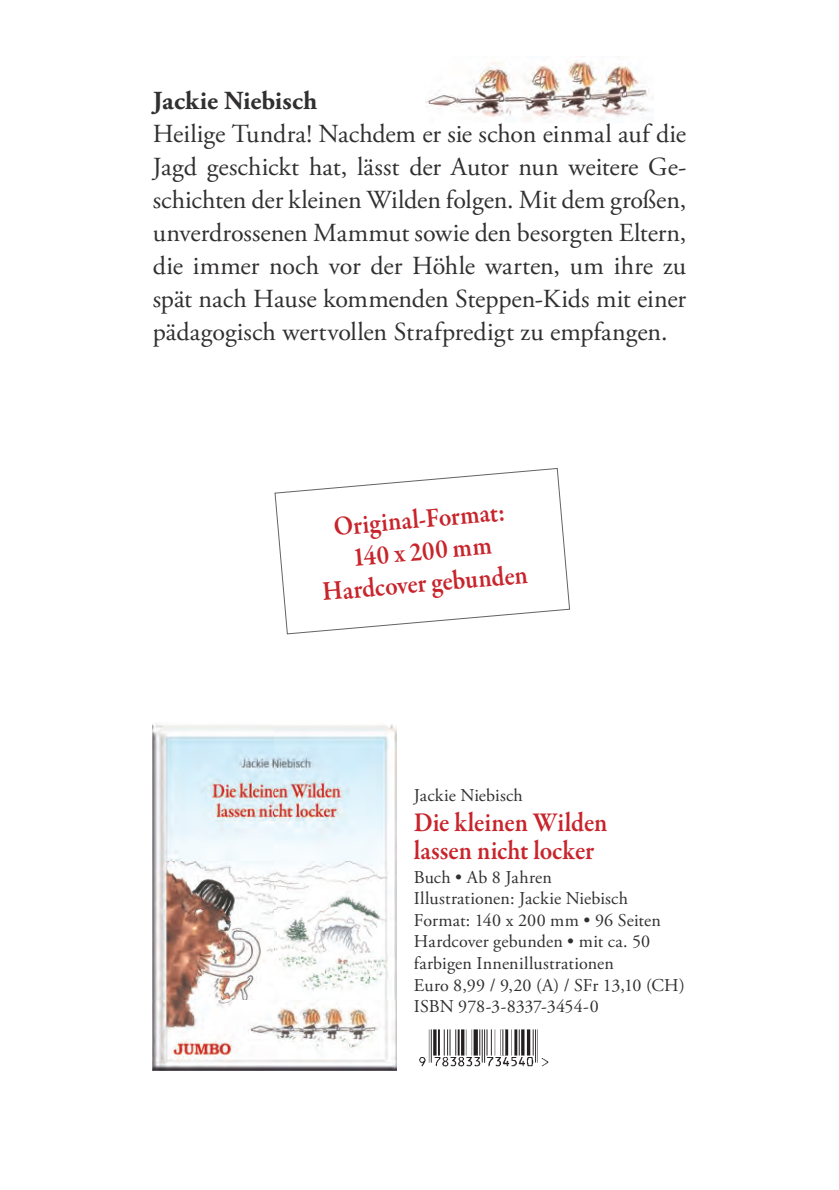
<style>
.page{position:relative;width:839px;height:1190px;background:#fff}
.page>*{position:absolute;margin:0;border:0;box-sizing:border-box;transform-origin:0 0}
.t1{font:600 27.6px/32px "Garamond Premr Pro";letter-spacing:-.005em;color:#c8242b;scale:.91 1}
.t2{font:26px/33px "Adobe Garamond Pro";color:#312f30;text-align:justify}
.t3{font:700 26px "Adobe Garamond Pro";letter-spacing:.005em;color:#312f30}
.t4{font:18px/21.6px "Adobe Garamond Pro";letter-spacing:.005em;color:#312f30}
</style>
<div class="page">
<img style="left:419px;top:1029px;width:130px;height:38px">
<img style="left:153px;top:724px;width:243px;height:346px">
<img style="left:425px;top:56px;width:228px;height:64px">
<svg style="left:274px;top:468px;width:295px;height:166px"></svg>
<p class="t3" style="left:153px;top:86px;width:166px">Jackie Niebisch</p>
<p class="t2" style="left:153px;top:118px;width:534px">Heilige Tundra! Nachdem er sie sc on einma au die Jagd geschickt hat, lässt der Autor nun weitere Ge&shy;schichten der kleinen Wilden folgen. Mit dem großen, unverdrossenen Mammut sowie den besorgten Eltern, die immer noch vor der Höhle warten, um ihre zu spät nach Hause kommenden Steppen-Kids mit einer pädagogisch wertvollen Strafpredigt zu empfangen.</p>
<p class="t2" style="left:497px;top:118px;width:15px">h</p>
<p class="t2" style="left:605px;top:118px;width:46px">l f</p>
<p class="t1" style="left:315px;top:514px;width:228px;text-align:center;rotate:-5deg">Original-Format:<br>140 x 200 mm<br>Hardcover gebunden</p>
<p class="t4" style="left:413px;top:785px;width:110px">Jackie Niebisch</p>
<p class="t1" style="left:413px;top:810px;width:214px;line-height:28px">Die kleinen Wilden lassen nicht locker</p>
<p class="t4" style="left:413px;top:866px;width:272px">Buch • Ab 8 Jahren<br>Illustrationen: Jackie Niebisch<br>Format: 140 x 200 mm • 96 Seiten<br>Hardcover gebunden • mit ca. 50 farbigen Innenillustrationen<br>Euro 8,99 / 9,20 (A) / SFr 13,10 (CH)<br>ISBN 978-3-8337-3454-0</p>
</div>
